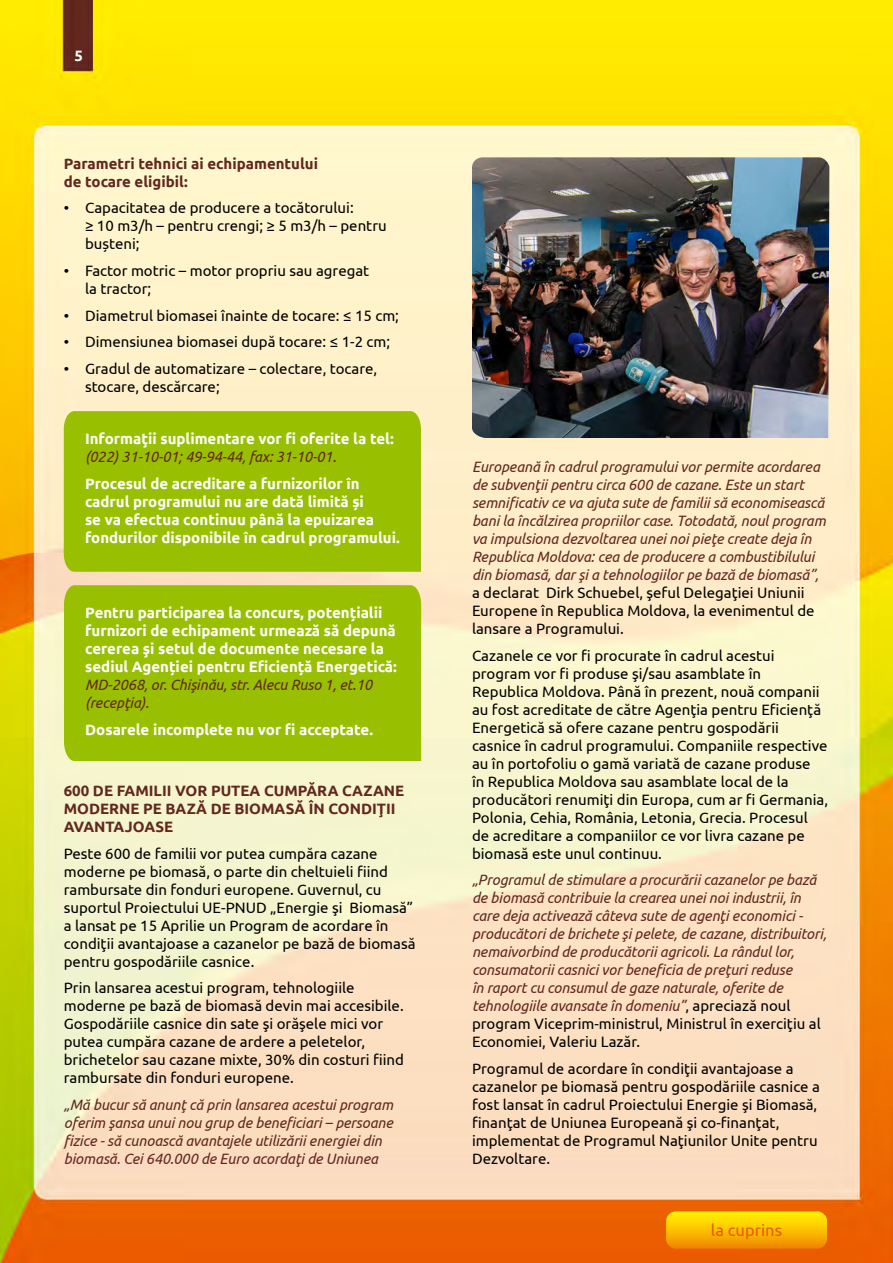
<style>
.page{position:relative;width:893px;height:1263px;background:#fff}
.page>*{position:absolute;margin:0;border:0;box-sizing:border-box;transform-origin:0 0}
.t1{font:16.5px "Ubuntu";color:#eb5a00}
.t2{font:15px/18px "Ubuntu";color:#000}
.t3{font:italic 15px/18px "Ubuntu";letter-spacing:-.005em;color:#62271f}
.t4{font:700 15px/18px "Ubuntu";color:#fff}
.t5{font:700 15px/18px "Ubuntu";color:#62271f}
.s1{font-style:normal;color:#000}
</style>
<div class="page">
<img style="left:0;top:0;width:893px;height:1263px">
<svg style="left:666px;top:1211px;width:161px;height:38px"></svg>
<div style="left:64px;top:585px;width:357px;height:176px;background:#98c000"></div>
<div style="left:64px;top:411px;width:357px;height:161px;background:#98c000"></div>
<img style="left:472px;top:157px;width:357px;height:281px">
<p class="t4" style="left:74px;top:47px;width:10px">5</p>
<p class="t5" style="left:64px;top:154px;width:256px">Parametri tehnici ai echipamentului de tocare eligibil:</p>
<p class="t2" style="left:85px;top:199px;width:303px;text-indent:-21px">• Capacitatea de producere a tocătorului:<br>≥ 10 m3/h – pentru crengi; ≥ 5 m3/h – pentru bușteni;</p>
<p class="t2" style="left:85px;top:261px;width:286px;text-indent:-21px">• Factor motric – motor propriu sau agregat la tractor;</p>
<p class="t2" style="left:64px;top:306px;width:337px">• Diametrul biomasei înainte de tocare: ≤ 15 cm;</p>
<p class="t2" style="left:64px;top:332px;width:328px">• Dimensiunea biomasei după tocare: ≤ 1-2 cm;</p>
<p class="t2" style="left:85px;top:359px;width:294px;text-indent:-21px">• Gradul de automatizare – colectare, tocare, stocare, descărcare;</p>
<p class="t4" style="left:85px;top:429px;width:310px">Informaţii suplimentare vor fi oferite la tel:</p>
<p class="t3" style="left:85px;top:447px;width:253px">(022) 31-10-01; 49-94-44, fax: 31-10-01.</p>
<p class="t4" style="left:85px;top:474px;width:316px">Procesul de acreditare a furnizorilor în cadrul programului nu are dată limită și<br>se va efectua continuu până la epuizarea fondurilor disponibile în cadrul programului.</p>
<p class="t4" style="left:85px;top:603px;width:313px">Pentru participarea la concurs, potențialii furnizori de echipament urmează să depună cererea şi setul de documente necesare la sediul Agenției pentru Eficiență Energetică:</p>
<p class="t3" style="left:85px;top:675px;width:289px">MD-2068, or. Chişinău, str. Alecu Ruso 1, et.10 (recepţia).</p>
<p class="t4" style="left:85px;top:720px;width:289px">Dosarele incomplete nu vor fi acceptate.</p>
<p class="t5" style="left:64px;top:781px;width:342px">600 DE FAMILII VOR PUTEA CUMPĂRA CAZANE<br>MODERNE PE BAZĂ DE BIOMASĂ ÎN CONDIŢII<br>AVANTAJOASE</p>
<p class="t2" style="left:64px;top:844px;width:353px">Peste 600 de familii vor putea cumpăra cazane moderne pe biomasă, o parte din cheltuieli fiind rambursate din fonduri europene. Guvernul, cu suportul Proiectului UE-PNUD „Energie şi Biomasă” a lansat pe 15 Aprilie un Program de acordare în condiţii avantajoase a cazanelor pe bază de biomasă pentru gospodăriile casnice.</p>
<p class="t2" style="left:64px;top:978px;width:342px">Prin lansarea acestui program, tehnologiile moderne pe bază de biomasă devin mai accesibile.<br>Gospodăriile casnice din sate şi orăşele mici vor putea cumpăra cazane de ardere a peletelor, brichetelor sau cazane mixte, 30% din costuri fiind rambursate din fonduri europene.</p>
<p class="t3" style="left:64px;top:1095px;width:331px">„Mă bucur să anunţ că prin lansarea acestui program oferim şansa unui nou grup de beneficiari – persoane fizice - să cunoască avantajele utilizării energiei din biomasă. Cei 640.000 de Euro acordaţi de Uniunea</p>
<p class="t3" style="left:472px;top:457px;width:355px">Europeană în cadrul programului vor permite acordarea de subvenţii pentru circa 600 de cazane. Este un start semnificativ ce va ajuta sute de familii să economisească bani la încălzirea propriilor case. Totodată, noul program va impulsiona dezvoltarea unei noi pieţe create deja în Republica Moldova: cea de producere a combustibilului din biomasă, dar şi a tehnologiilor pe bază de biomasă”,</p>
<p class="t2" style="left:472px;top:583px;width:344px">a declarat Dirk Schuebel, şeful Delegaţiei Uniunii<br>Europene în Republica Moldova, la evenimentul de lansare a Programului.</p>
<p class="t2" style="left:472px;top:646px;width:357px">Cazanele ce vor fi procurate în cadrul acestui program vor fi produse şi/sau asamblate în Republica Moldova. Până în prezent, nouă companii au fost acreditate de către Agenţia pentru Eficienţă Energetică să ofere cazane pentru gospodării casnice în cadrul programului. Companiile respective au în portofoliu o gamă variată de cazane produse<br>în Republica Moldova sau asamblate local de la producători renumiţi din Europa, cum ar fi Germania, Polonia, Cehia, România, Letonia, Grecia. Procesul de acreditare a companiilor ce vor livra cazane pe biomasă este unul continuu.</p>
<p class="t3" style="left:472px;top:870px;width:356px">„Programul de stimulare a procurării cazanelor pe bază de biomasă contribuie la crearea unei noi industrii, în care deja activează câteva sute de agenţi economici - producători de brichete şi pelete, de cazane, distribuitori, nemaivorbind de producătorii agricoli. La rândul lor, consumatorii casnici vor beneficia de preţuri reduse<br>în raport cu consumul de gaze naturale, oferite de tehnologiile avansate în domeniu”<span class="s1">, apreciază noul program Viceprim-ministrul, Ministrul în exerciţiu al Economiei, Valeriu Lazăr.</span></p>
<p class="t2" style="left:472px;top:1059px;width:349px">Programul de acordare în condiţii avantajoase a cazanelor pe biomasă pentru gospodăriile casnice a fost lansat în cadrul Proiectului Energie şi Biomasă, finanţat de Uniunea Europeană şi co-finanţat, implementat de Programul Naţiunilor Unite pentru Dezvoltare.</p>
<p class="t1" style="left:711px;top:1220px;width:73px">la cuprins</p>
</div>
